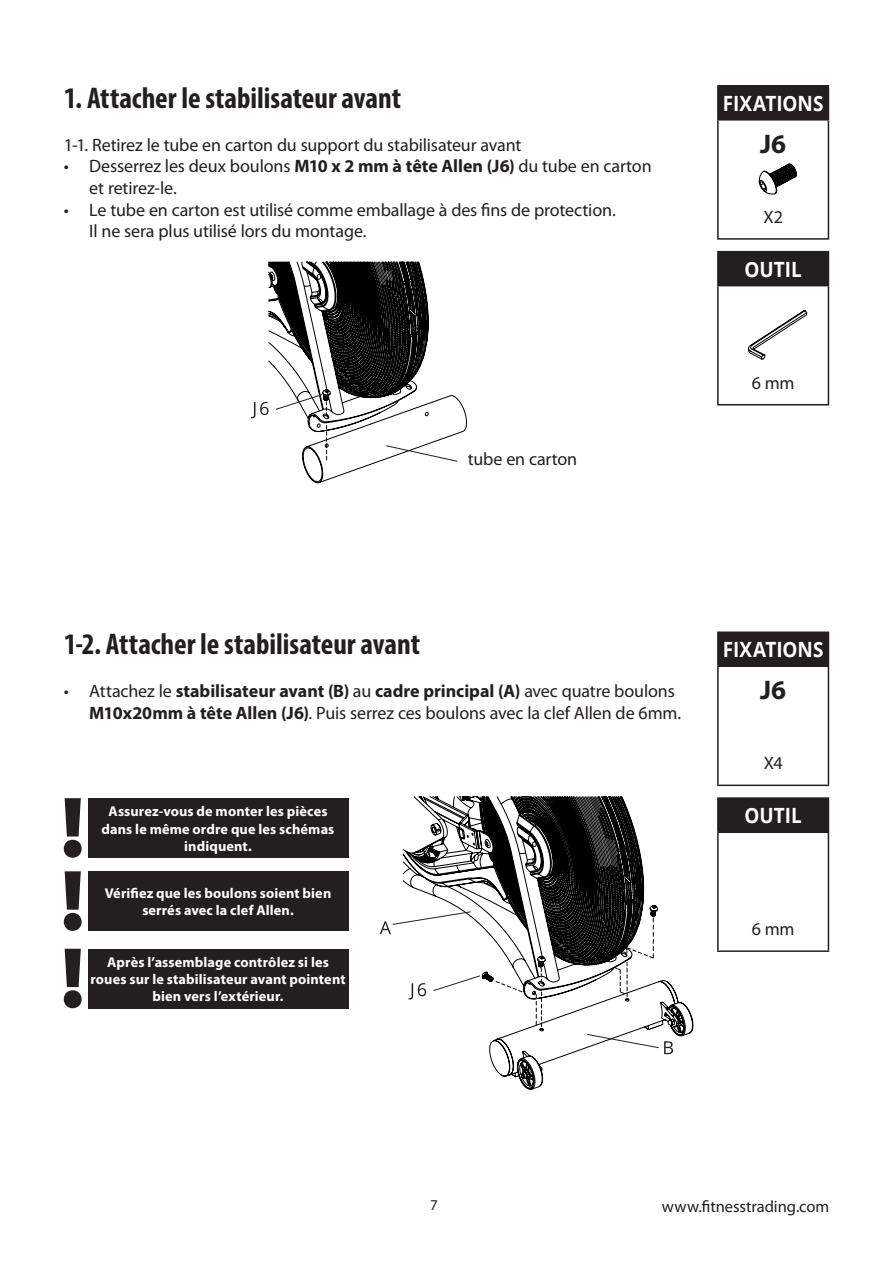
<style>
.page{position:relative;width:893px;height:1263px;background:#fff}
.page>*{position:absolute;margin:0;border:0;box-sizing:border-box;transform-origin:0 0}
.t1{font:700 condensed 30px "Myriad Pro";color:#231f20}
.t2{font:700 27px "Myriad Pro";color:#231f20}
.t3{font:700 21px "Open Sans";color:#fff;scale:.9 1}
.t4{font:18px/21.6px "Myriad Pro";letter-spacing:-.005em;color:#231f20}
.t5{font:16.5px "Myriad Pro";color:#231f20}
.t6{font:15px "Myriad Pro";color:#231f20}
.t7{font:700 14.25px/17.1px "Myriad Pro";letter-spacing:.01em;color:#fff;text-align:center}
.s1{font-weight:700}
</style>
<div class="page">
<svg style="left:268px;top:261px;width:199px;height:222px"></svg>
<svg style="left:326px;top:425px;width:1px;height:35px"></svg>
<svg style="left:385px;top:445px;width:73px;height:17px"></svg>
<svg style="left:251px;top:402px;width:17px;height:16px"></svg>
<svg style="left:275px;top:394px;width:52px;height:22px"></svg>
<svg style="left:489px;top:987px;width:204px;height:103px"></svg>
<svg style="left:380px;top:796px;width:293px;height:258px"></svg>
<div style="left:718px;top:86px;width:110px;height:34px;background:#231f20"></div>
<hr style="left:717px;top:85px;width:112px;height:2px;background:#231f20">
<hr style="left:717px;top:87px;width:2px;height:32px;background:#231f20">
<hr style="left:828px;top:87px;width:1px;height:32px;background:#231f20">
<hr style="left:717px;top:119px;width:112px;height:2px;background:#231f20">
<hr style="left:717px;top:121px;width:2px;height:117px;background:#231f20">
<hr style="left:828px;top:121px;width:1px;height:117px;background:#231f20">
<hr style="left:717px;top:238px;width:112px;height:2px;background:#231f20">
<div style="left:718px;top:632px;width:110px;height:34px;background:#231f20"></div>
<hr style="left:717px;top:631px;width:112px;height:2px;background:#231f20">
<hr style="left:717px;top:633px;width:2px;height:32px;background:#231f20">
<hr style="left:828px;top:633px;width:1px;height:32px;background:#231f20">
<hr style="left:717px;top:665px;width:112px;height:2px;background:#231f20">
<hr style="left:717px;top:667px;width:2px;height:117px;background:#231f20">
<hr style="left:828px;top:667px;width:1px;height:117px;background:#231f20">
<hr style="left:717px;top:784px;width:112px;height:2px;background:#231f20">
<div style="left:718px;top:252px;width:110px;height:34px;background:#231f20"></div>
<hr style="left:717px;top:251px;width:112px;height:1px;background:#231f20">
<hr style="left:717px;top:252px;width:2px;height:33px;background:#231f20">
<hr style="left:828px;top:252px;width:1px;height:33px;background:#231f20">
<hr style="left:717px;top:285px;width:112px;height:1px;background:#231f20">
<hr style="left:717px;top:286px;width:2px;height:118px;background:#231f20">
<hr style="left:828px;top:286px;width:1px;height:118px;background:#231f20">
<hr style="left:717px;top:404px;width:112px;height:1px;background:#231f20">
<div style="left:718px;top:798px;width:110px;height:34px;background:#231f20"></div>
<hr style="left:717px;top:797px;width:112px;height:2px;background:#231f20">
<hr style="left:717px;top:799px;width:2px;height:32px;background:#231f20">
<hr style="left:828px;top:799px;width:1px;height:32px;background:#231f20">
<hr style="left:717px;top:831px;width:112px;height:2px;background:#231f20">
<hr style="left:717px;top:833px;width:2px;height:117px;background:#231f20">
<hr style="left:828px;top:833px;width:1px;height:117px;background:#231f20">
<hr style="left:717px;top:950px;width:112px;height:2px;background:#231f20">
<svg style="left:759px;top:163px;width:38px;height:32px"></svg>
<svg style="left:748px;top:310px;width:59px;height:49px"></svg>
<div style="left:88px;top:798px;width:260px;height:60px;background:#231f20"></div>
<svg style="left:64px;top:798px;width:18px;height:60px"></svg>
<div style="left:88px;top:871px;width:260px;height:60px;background:#231f20"></div>
<svg style="left:64px;top:871px;width:18px;height:60px"></svg>
<div style="left:88px;top:949px;width:260px;height:59px;background:#231f20"></div>
<svg style="left:64px;top:949px;width:18px;height:59px"></svg>
<p class="t1" style="left:64px;top:79px;width:339px">1. Attacher le stabilisateur avant</p>
<p class="t4" style="left:64px;top:134px;width:459px">1-1. Retirez le tube en carton du support du stabilisateur avant</p>
<p class="t4" style="left:89px;top:156px;width:564px;text-indent:-26px">• Desserrez les deux boulons <span class="s1">M10 x 2 mm à tête Allen (J6)</span> du tube en carton et retirez-le.</p>
<p class="t4" style="left:89px;top:199px;width:528px;text-indent:-26px">• Le tube en carton est utilisé comme emballage à des fins de protection.<br>Il ne sera plus utilisé lors du montage.</p>
<p class="t4" style="left:468px;top:448px;width:111px">tube en carton</p>
<p class="t3" style="left:723px;top:88px;width:113px">FIXATIONS</p>
<p class="t2" style="left:760px;top:129px;width:28px">J6</p>
<p class="t4" style="left:763px;top:207px;width:21px">X2</p>
<p class="t3" style="left:744px;top:254px;width:65px">OUTIL</p>
<p class="t4" style="left:752px;top:372px;width:44px">6 mm</p>
<p class="t1" style="left:64px;top:625px;width:358px">1-2. Attacher le stabilisateur avant</p>
<p class="t4" style="left:89px;top:681px;width:593px;text-indent:-26px">• Attachez le <span class="s1">stabilisateur avant (B)</span> au <span class="s1">cadre principal (A)</span> avec quatre boulons<br><span class="s1">M10x20mm à tête Allen (J6)</span>. Puis serrez ces boulons avec la clef Allen de 6mm.</p>
<p class="t7" style="left:102px;top:803px;width:234px">Assurez-vous de monter les pièces dans le même ordre que les schémas indiquent.</p>
<p class="t7" style="left:105px;top:885px;width:228px">Vérifiez que les boulons soient bien serrés avec la clef Allen.</p>
<p class="t7" style="left:90px;top:954px;width:257px">Après l’assemblage contrôlez si les roues sur le stabilisateur avant pointent bien vers l’extérieur.</p>
<p class="t3" style="left:723px;top:635px;width:113px">FIXATIONS</p>
<p class="t2" style="left:760px;top:675px;width:28px">J6</p>
<p class="t4" style="left:764px;top:753px;width:20px">X4</p>
<p class="t3" style="left:744px;top:801px;width:65px">OUTIL</p>
<p class="t4" style="left:752px;top:919px;width:44px">6 mm</p>
<p class="t6" style="left:430px;top:1197px;width:9px">7</p>
<p class="t5" style="left:662px;top:1197px;width:169px">www.fitnesstrading.com</p>
</div>
